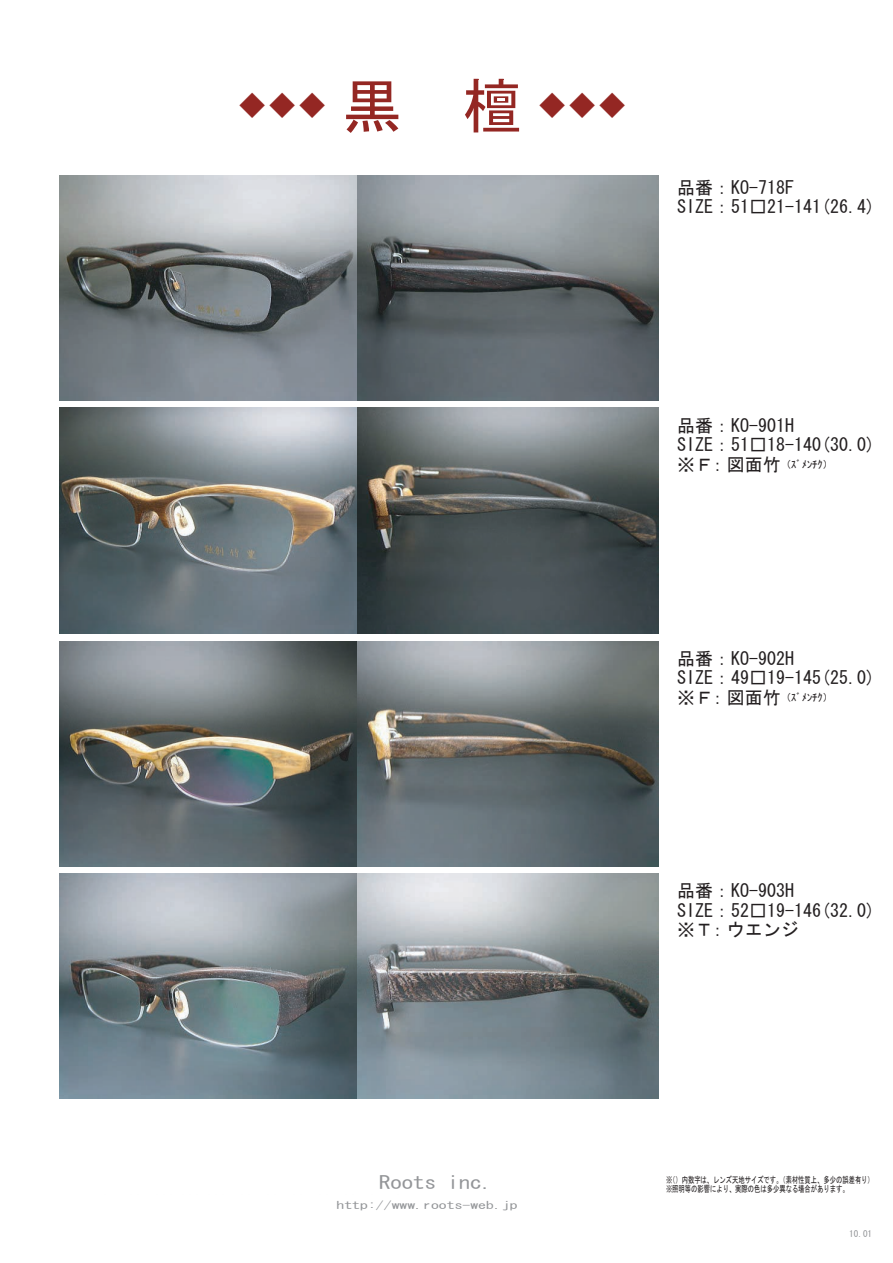
<style>
.page{position:relative;width:893px;height:1263px;background:#fff}
.page>*{position:absolute;margin:0;border:0;box-sizing:border-box;transform-origin:0 0}
.t1{font:30px "MS Gothic";color:#942723}
.t2{font:18px/19.5px "MS Gothic";color:#231f20}
.t3{font:18px "MS Gothic";color:#939598;scale:1.27 1}
.t4{font:10.5px "MS Gothic";color:#231f20}
.t5{font:10.5px "MS Gothic";color:#939598;scale:1.5 1}
.t6{font:9px/9px "MS Gothic";color:#231f20;scale:.7 1}
.t7{font:9px "MS Gothic";color:#939598}
.s1{font-size:60px}
.s2{font-size:18px}
</style>
<div class="page">
<img style="left:59px;top:175px;width:298px;height:225px">
<img style="left:357px;top:175px;width:302px;height:225px">
<img style="left:59px;top:641px;width:298px;height:225px">
<img style="left:59px;top:408px;width:298px;height:225px">
<img style="left:357px;top:408px;width:302px;height:225px">
<img style="left:357px;top:641px;width:302px;height:225px">
<img style="left:59px;top:873px;width:298px;height:226px">
<img style="left:357px;top:873px;width:302px;height:226px">
<h1 class="t1" style="left:237px;top:90px;width:391px">◆◆◆ <span class="s1">黒　檀</span> ◆◆◆</h1>
<p class="t2" style="left:677px;top:178px;width:199px">品番：KO-718F<br>SIZE：51□21-141(26.4)</p>
<p class="t2" style="left:677px;top:416px;width:199px">品番：KO-901H<br>SIZE：51□18-140(30.0)</p>
<p class="t4" style="left:677px;top:459px;width:157px"><span class="s2">※Ｆ：図面竹</span>（ｽﾞﾒﾝﾁｸ）</p>
<p class="t2" style="left:677px;top:648px;width:199px">品番：KO-902H<br>SIZE：49□19-145(25.0)</p>
<p class="t4" style="left:677px;top:692px;width:157px"><span class="s2">※Ｆ：図面竹</span>（ｽﾞﾒﾝﾁｸ）</p>
<p class="t2" style="left:677px;top:881px;width:199px">品番：KO-903H<br>SIZE：52□19-146(32.0) ※Ｔ：ウエンジ</p>
<p class="t3" style="left:379px;top:1173px;width:91px">Roots inc.</p>
<p class="t5" style="left:337px;top:1200px;width:122px">http://www.roots-web.jp</p>
<p class="t6" style="left:666px;top:1175px;width:298px">※（）内数字は、レンズ天地サイズです。（素材性質上、多少の誤差有り）※照明等の影響により、実際の色は多少異なる場合があります。</p>
<p class="t7" style="left:849px;top:1229px;width:24px">10.01</p>
</div>
